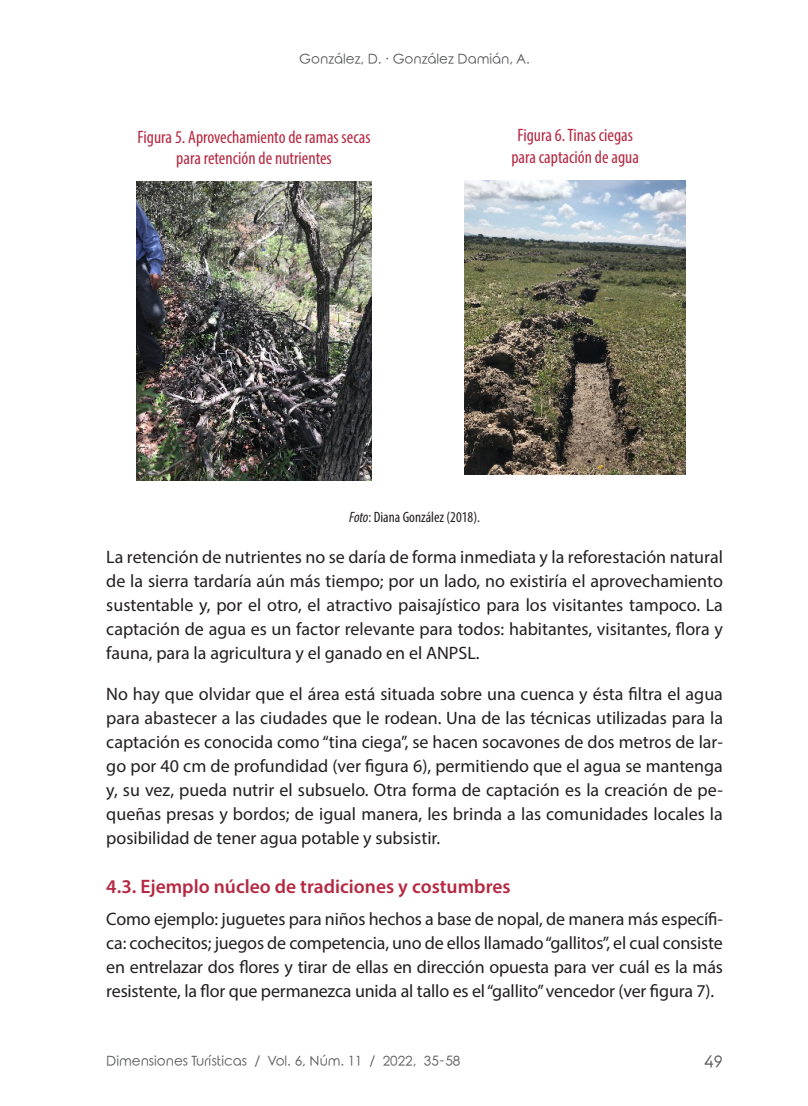
<style>
.page{position:relative;width:808px;height:1106px;background:#fff}
.page>*{position:absolute;margin:0;border:0;box-sizing:border-box;transform-origin:0 0}
.Subtítulo_3{font:600 19.5px "Myriad Pro";color:#b62841}
.Texto{font:18px/24px "Myriad Pro";color:#231f20;text-align:justify}
.FIGURA_o_CUADRO{font:condensed 18px/21.6px "Myriad Pro";color:#b62841;text-align:center}
.t1{font:16.5px "Rounded Elegance";color:#57585a}
.Fuente{font:condensed 15px "Myriad Pro";color:#231f20}
.t2{font:13.5px "Rounded Elegance";color:#57585a}
.s1{font-style:italic}
</style>
<div class="page">
<img style="left:137px;top:182px;width:234px;height:298px">
<img style="left:465px;top:180px;width:221px;height:294px">
<p class="t2" style="left:299px;top:51px;width:232px">González, D. · González Damián, A.</p>
<p class="FIGURA_o_CUADRO" style="left:138px;top:126px;width:234px">Figura 5. Aprovechamiento de ramas secas para retención de nutrientes</p>
<p class="FIGURA_o_CUADRO" style="left:511px;top:124px;width:129px">Figura 6. Tinas ciegas para captación de agua</p>
<p class="Fuente" style="left:349px;top:507px;width:132px"><span class="s1">Foto</span>: Diana González (2018).</p>
<p class="Texto" style="left:106px;top:544px;width:618px">La retención de nutrientes no se daría de forma inmediata y la reforestación natural de la sierra tardaría aún más tiempo; por un lado, no existiría el aprovechamiento sustentable y, por el otro, el atractivo paisajístico para los visitantes tampoco. La captación de agua es un factor relevante para todos: habitantes, visitantes, flora y fauna, para la agricultura y el ganado en el ANPSL.</p>
<p class="Texto" style="left:106px;top:681px;width:618px">No hay que olvidar que el área está situada sobre una cuenca y ésta filtra el agua para abastecer a las ciudades que le rodean. Una de las técnicas utilizadas para la captación es conocida como “tina ciega”, se hacen socavones de dos metros de lar&shy;go por 40 cm de profundidad (ver figura 6), permitiendo que el agua se mantenga y, su vez, pueda nutrir el subsuelo. Otra forma de captación es la creación de pe&shy;queñas presas y bordos; de igual manera, les brinda a las comunidades locales la posibilidad de tener agua potable y subsistir.</p>
<p class="Subtítulo_3" style="left:106px;top:873px;width:406px">4.3. Ejemplo núcleo de tradiciones y costumbres</p>
<p class="Texto" style="left:106px;top:907px;width:618px">Como ejemplo: juguetes para niños hechos a base de nopal, de manera más específi&shy;ca: cochecitos; juegos de competencia, uno de ellos llamado “gallitos”, el cual consiste en entrelazar dos flores y tirar de ellas en dirección opuesta para ver cuál es la más resistente, la flor que permanezca unida al tallo es el “gallito” vencedor (ver figura 7).</p>
<p class="t2" style="left:106px;top:1053px;width:356px">Dimensiones Turísticas / Vol. 6, Núm. 11 / 2022, 35-58</p>
<p class="t1" style="left:704px;top:1052px;width:20px">49</p>
</div>
